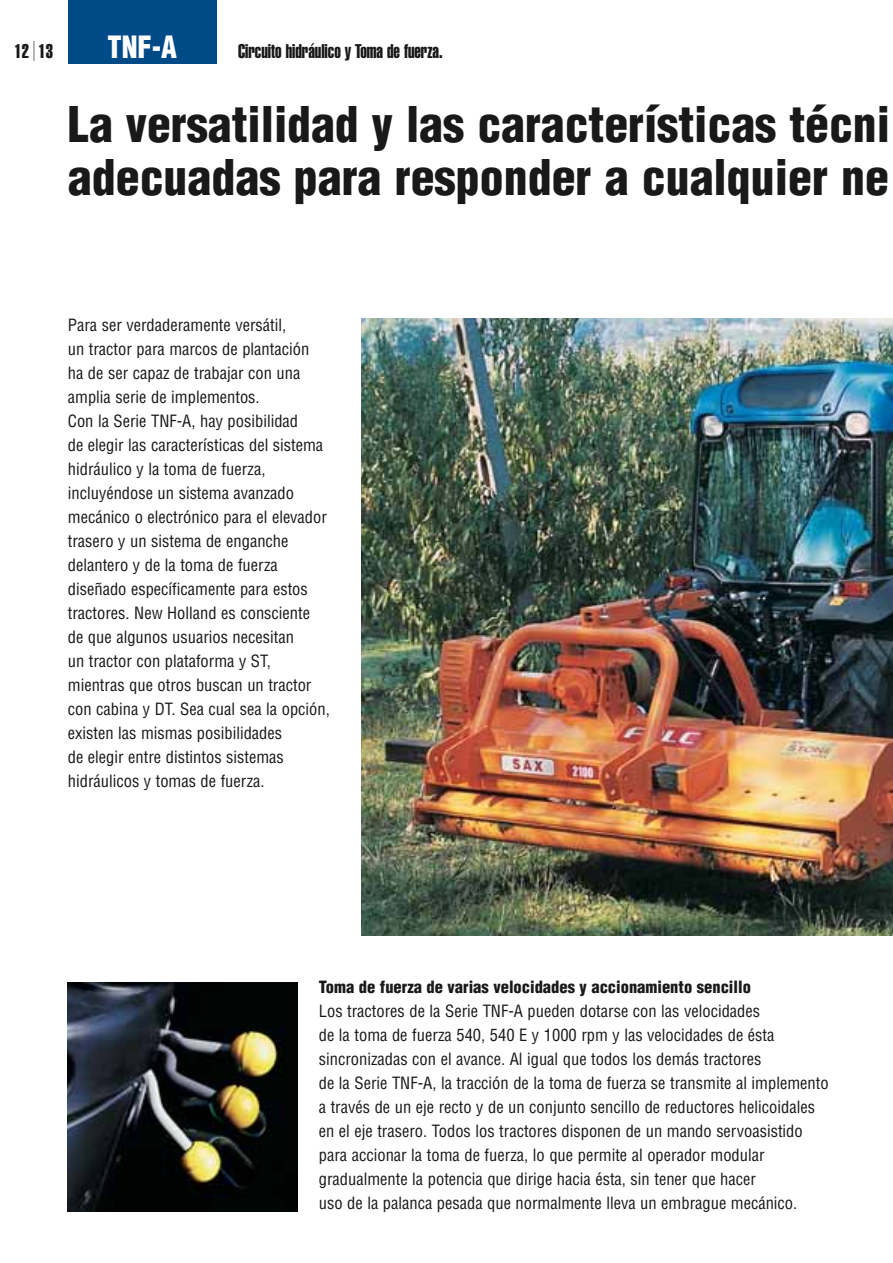
<style>
.page{position:relative;width:893px;height:1263px;background:#fff}
.page>*{position:absolute;margin:0;border:0;box-sizing:border-box;transform-origin:0 0}
.t1{font:900 condensed 48px/52.5px "Helvetica";color:#191919}
.t2{font:900 condensed 30px "Helvetica";color:#fff;scale:.95 1}
.t3{font:19.5px "Helvetica Extra Compressed";color:#191919}
.t4{font:condensed 16.5px/24px "Helvetica";color:#191919}
.t5{font:900 condensed 16.5px "Helvetica";color:#191919}
.s1{font-family:"Helvetica";font-stretch:condensed;font-size:27px}
</style>
<div class="page">
<img style="left:361px;top:319px;width:531px;height:617px">
<div style="left:68px;top:0;width:149px;height:64px;background:#004a87"></div>
<img style="left:68px;top:982px;width:229px;height:230px">
<p class="t3" style="left:15px;top:44px;width:40px">12<span class="s1">I</span> 13</p>
<h2 class="t2" style="left:107px;top:36px;width:75px">TNF-A</h2>
<p class="t3" style="left:238px;top:44px;width:206px">Circuito hidráulico y Toma de fuerza.</p>
<h1 class="t1" style="left:68px;top:103px;width:823px">La versatilidad y las características técni adecuadas para responder a cualquier ne</h1>
<p class="t4" style="left:68px;top:315px;width:263px">Para ser verdaderamente versátil,<br>un tractor para marcos de plantación<br>ha de ser capaz de trabajar con una amplia serie de implementos.<br>Con la Serie TNF-A, hay posibilidad<br>de elegir las características del sistema hidráulico y la toma de fuerza, incluyéndose un sistema avanzado mecánico o electrónico para el elevador trasero y un sistema de enganche delantero y de la toma de fuerza diseñado específicamente para estos tractores. New Holland es consciente<br>de que algunos usuarios necesitan<br>un tractor con plataforma y ST, mientras que otros buscan un tractor con cabina y DT. Sea cual sea la opción, existen las mismas posibilidades<br>de elegir entre distintos sistemas hidráulicos y tomas de fuerza.</p>
<p class="t5" style="left:319px;top:980px;width:433px">Toma de fuerza de varias velocidades y accionamiento sencillo</p>
<p class="t4" style="left:319px;top:1000px;width:511px">Los tractores de la Serie TNF-A pueden dotarse con las velocidades<br>de la toma de fuerza 540, 540 E y 1000 rpm y las velocidades de ésta sincronizadas con el avance. Al igual que todos los demás tractores<br>de la Serie TNF-A, la tracción de la toma de fuerza se transmite al implemento a través de un eje recto y de un conjunto sencillo de reductores helicoidales en el eje trasero. Todos los tractores disponen de un mando servoasistido para accionar la toma de fuerza, lo que permite al operador modular gradualmente la potencia que dirige hacia ésta, sin tener que hacer<br>uso de la palanca pesada que normalmente lleva un embrague mecánico.</p>
</div>
